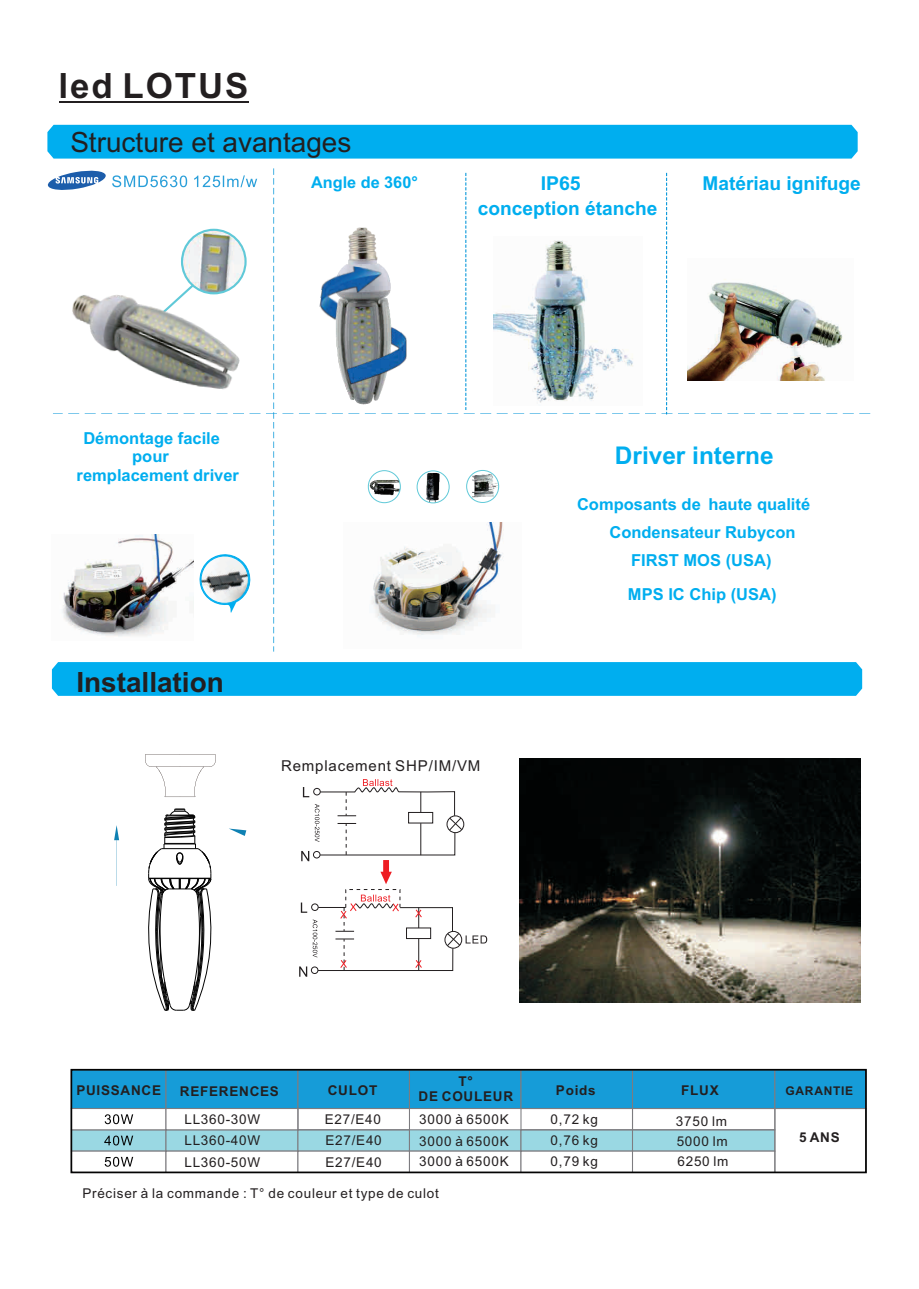
<style>
.page{position:relative;width:919px;height:1289px;background:#fff}
.page>*{position:absolute;margin:0;border:0;box-sizing:border-box;transform-origin:0 0}
.t1{font:700 34.8px "Arial";letter-spacing:.055em;color:#231f20}
.t2{font:27.9px "Arial";color:#231f20}
.t3{font:700 27.9px "Arial";color:#231f20}
.t4{font:700 24.45px "Arial";color:#00aeef}
.t5{font:700 19.05px "Arial";color:#00aeef}
.t6{font:700 16.5px "Arial";color:#00aeef}
.t7{font:700 16.2px "Arial";color:#00aeef}
.t8{font:15px "Arial";letter-spacing:.055em;color:#231f20}
.t9{font:13.5px "Arial";letter-spacing:.055em;color:#231f20}
.t10{font:700 13.5px/15px "Arial";letter-spacing:.055em;color:#231f20;text-align:center}
.t11{font:700 12px "Arial";letter-spacing:.055em;color:#231f20}
</style>
<div class="page">
<div style="left:47px;top:125px;width:810px;height:34px;background:#00aeef"></div>
<hr style="left:59px;top:101px;width:189px;height:2px;background:#231f20">
<svg style="left:145px;top:754px;width:71px;height:43px"></svg>
<svg style="left:229px;top:828px;width:17px;height:8px"></svg>
<svg style="left:114px;top:825px;width:5px;height:61px"></svg>
<svg style="left:148px;top:808px;width:64px;height:203px"></svg>
<svg style="left:47px;top:168px;width:823px;height:483px"></svg>
<img style="left:51px;top:534px;width:142px;height:106px">
<img style="left:343px;top:522px;width:179px;height:126px">
<img style="left:417px;top:471px;width:32px;height:32px;border-radius:50%">
<div style="left:416px;top:470px;width:33px;height:33px;border:1px solid #60c9d8;border-radius:50%"></div>
<svg style="left:466px;top:470px;width:32px;height:32px"></svg>
<img style="left:468px;top:470px;width:30px;height:32px;border-radius:50%">
<div style="left:466px;top:470px;width:33px;height:33px;border:1px solid #60c9d8;border-radius:50%"></div>
<img style="left:368px;top:470px;width:32px;height:32px;border-radius:50%">
<div style="left:368px;top:470px;width:33px;height:33px;border:1px solid #60c9d8;border-radius:50%"></div>
<img style="left:494px;top:237px;width:148px;height:169px">
<div style="left:52px;top:662px;width:810px;height:34px;background:#00aeef"></div>
<div style="left:313px;top:788px;width:7px;height:7px;border:1px solid #231f20;border-radius:50%"></div>
<div style="left:313px;top:851px;width:7px;height:7px;border:1px solid #231f20;border-radius:50%"></div>
<svg style="left:303px;top:787px;width:6px;height:10px"></svg>
<svg style="left:301px;top:851px;width:8px;height:10px"></svg>
<div style="left:446px;top:815px;width:18px;height:18px;border:1px solid #231f20;border-radius:50%"></div>
<svg style="left:315px;top:779px;width:148px;height:105px"></svg>
<div style="left:311px;top:903px;width:7px;height:7px;border:1px solid #231f20;border-radius:50%"></div>
<div style="left:311px;top:966px;width:7px;height:7px;border:1px solid #231f20;border-radius:50%"></div>
<svg style="left:301px;top:902px;width:6px;height:10px"></svg>
<svg style="left:299px;top:966px;width:8px;height:10px"></svg>
<div style="left:345px;top:889px;width:55px;height:19px;border:1px dashed #231f20"></div>
<svg style="left:313px;top:894px;width:174px;height:77px"></svg>
<img style="left:519px;top:758px;width:341px;height:244px">
<svg style="left:70px;top:1068px;width:797px;height:106px"></svg>
<h1 class="t1" style="left:59px;top:73px;width:191px">led LOTUS</h1>
<h2 class="t2" style="left:70px;top:131px;width:282px">Structure et avantages</h2>
<p class="t7" style="left:311px;top:177px;width:108px">Angle de 360°</p>
<h3 class="t5" style="left:702px;top:176px;width:160px">Matériau ignifuge</h3>
<h3 class="t5" style="left:540px;top:176px;width:42px">IP65</h3>
<h3 class="t5" style="left:477px;top:201px;width:181px">conception étanche</h3>
<p class="t6" style="left:83px;top:432px;width:138px">Démontage facile</p>
<p class="t6" style="left:132px;top:450px;width:38px">pour</p>
<p class="t6" style="left:77px;top:469px;width:164px">remplacement driver</p>
<h2 class="t3" style="left:76px;top:671px;width:149px">Installation</h2>
<p class="t8" style="left:281px;top:759px;width:201px">Remplacement SHP/IM/VM</p>
<h3 class="t4" style="left:615px;top:446px;width:160px">Driver interne</h3>
<p class="t6" style="left:577px;top:497px;width:235px">Composants de haute qualité</p>
<p class="t6" style="left:609px;top:526px;width:188px">Condensateur Rubycon</p>
<p class="t6" style="left:631px;top:554px;width:142px">FIRST MOS (USA)</p>
<p class="t6" style="left:628px;top:587px;width:150px">MPS IC Chip (USA)</p>
<p class="t10" style="left:76px;top:1084px;width:86px">PUISSANCE</p>
<p class="t10" style="left:328px;top:1084px;width:51px">CULOT</p>
<p class="t9" style="left:325px;top:1113px;width:58px">E27/E40</p>
<p class="t9" style="left:325px;top:1157px;width:58px">E27/E40</p>
<p class="t10" style="left:180px;top:1084px;width:101px">REFERENCES</p>
<p class="t9" style="left:184px;top:1113px;width:77px">LL360-30W</p>
<p class="t9" style="left:184px;top:1157px;width:77px">LL360-50W</p>
<p class="t9" style="left:184px;top:1135px;width:77px">LL360-40W</p>
<p class="t9" style="left:325px;top:1134px;width:58px">E27/E40</p>
<p class="t10" style="left:418px;top:1074px;width:96px">T°<br>DE COULEUR</p>
<p class="t9" style="left:419px;top:1114px;width:91px">3000 à 6500K</p>
<p class="t9" style="left:419px;top:1156px;width:91px">3000 à 6500K</p>
<p class="t9" style="left:419px;top:1135px;width:91px">3000 à 6500K</p>
<p class="t10" style="left:556px;top:1084px;width:41px">Poids</p>
<p class="t9" style="left:550px;top:1113px;width:49px">0,72 kg</p>
<p class="t9" style="left:550px;top:1134px;width:49px">0,76 kg</p>
<p class="t9" style="left:550px;top:1155px;width:49px">0,79 kg</p>
<p class="t10" style="left:681px;top:1084px;width:39px">FLUX</p>
<p class="t9" style="left:676px;top:1115px;width:53px">3750 lm</p>
<p class="t11" style="left:785px;top:1086px;width:69px">GARANTIE</p>
<p class="t9" style="left:676px;top:1136px;width:53px">5000 lm</p>
<p class="t10" style="left:799px;top:1131px;width:42px">5 ANS</p>
<p class="t9" style="left:677px;top:1156px;width:53px">6250 lm</p>
<p class="t9" style="left:82px;top:1187px;width:358px">Préciser à la commande : T° de couleur et type de culot</p>
</div>
